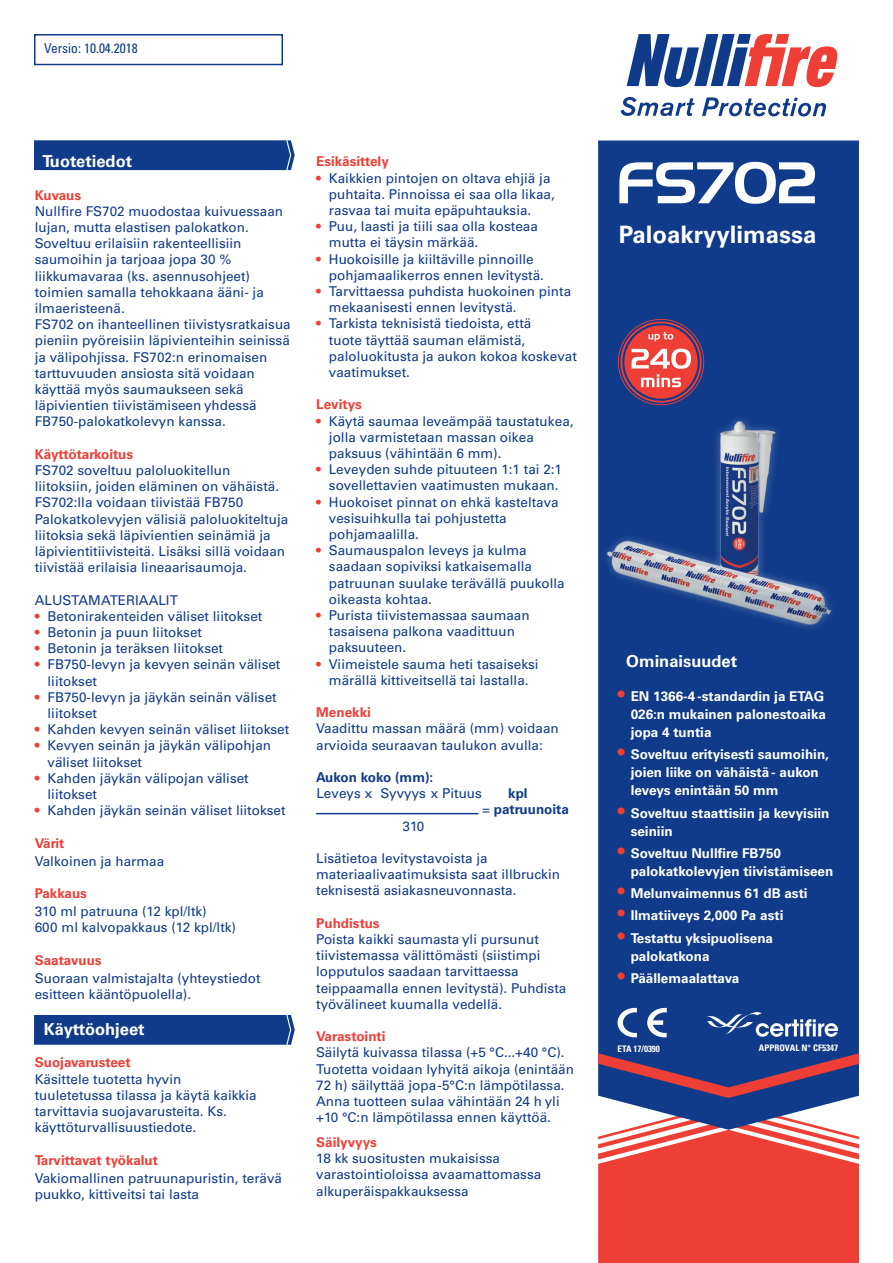
<style>
.page{position:relative;width:893px;height:1263px;background:#fff}
.page>*{position:absolute;margin:0;border:0;box-sizing:border-box;transform-origin:0 0}
.t1{font:57px "Handel Gothic BT";color:#fff}
.t2{font:700 24px "Univers LTCYR 65";color:#fff}
.t3{font:700 16.5px "Univers LTCYR 65";color:#fff}
.t4{font:13.5px/16.2px "Univers LTCYR 55 Roman";color:#103b8a}
.Key_benefits{font:700 13.5px/18px "Univers LTCYR 65";color:#fff}
.t5{font:700 13.5px "Univers LTCYR 65";color:#ee3e35}
.t6{font:condensed 13.5px "Univers LTCYR 57";color:#103b8a}
.t7{font:700 13.5px "Univers LTCYR 65";color:#103b8a}
.t8{font:700 13.5px "Univers LTCYR 65";letter-spacing:-.02em;color:#103b8a}
.t9{font:700 condensed 9px "Univers";color:#fff}
.t10{font:9px "Univers LTCYR 67 Bold Cond";color:#fff}
.s1{font-family:"Univers LTCYR 65";font-weight:700;color:#ee3e35}
.s2{font-family:"Univers LTCYR 55 Roman";font-weight:400}
.s3{font-size:19.5px;color:#ee3e35}
</style>
<div class="page">
<div style="left:34px;top:1015px;width:261px;height:30px;background:#103b8a"></div>
<div style="left:34px;top:140px;width:261px;height:30px;background:#103b8a"></div>
<div style="left:598px;top:140px;width:261px;height:913px;background:#103b8a"></div>
<svg style="left:598px;top:1053px;width:261px;height:210px;background:#bb535f"></svg>
<svg style="left:627px;top:34px;width:211px;height:53px"></svg>
<svg style="left:620px;top:97px;width:75px;height:19px"></svg>
<svg style="left:702px;top:97px;width:124px;height:19px"></svg>
<svg style="left:618px;top:319px;width:86px;height:56px;background:#b15869"></svg>
<hr style="left:316px;top:813px;width:162px;height:1px;background:#103b8a">
<img style="left:598px;top:375px;width:260px;height:261px">
<svg style="left:647px;top:1008px;width:20px;height:29px"></svg>
<svg style="left:617px;top:1008px;width:20px;height:29px"></svg>
<svg style="left:706px;top:1012px;width:132px;height:25px"></svg>
<div style="left:34px;top:34px;width:249px;height:31px;border:2px solid #103b8a"></div>
<p class="t6" style="left:44px;top:40px;width:95px">Versio: 10.04.2018</p>
<p class="t3" style="left:42px;top:150px;width:91px">Tuotetiedot</p>
<p class="t4" style="left:35px;top:186px;width:250px"><span class="s1">Kuvaus<br></span>Nullfire FS702 muodostaa kuivuessaan lujan, mutta elastisen palokatkon.<br>Soveltuu erilaisiin rakenteellisiin saumoihin ja tarjoaa jopa 30 % liikkumavaraa (ks. asennusohjeet) toimien samalla tehokkaana ääni- ja ilmaeristeenä.</p>
<p class="t4" style="left:35px;top:316px;width:258px">FS702 on ihanteellinen tiivistysratkaisua pieniin pyöreisiin läpivienteihin seinissä ja välipohjissa. FS702:n erinomaisen tarttuvuuden ansiosta sitä voidaan käyttää myös saumaukseen sekä läpivientien tiivistämiseen yhdessä FB750-palokatkolevyn kanssa.</p>
<p class="t5" style="left:35px;top:444px;width:100px">Käyttötarkoitus</p>
<p class="t4" style="left:35px;top:461px;width:255px">FS702 soveltuu paloluokitellun liitoksiin, joiden eläminen on vähäistä.<br>FS702:lla voidaan tiivistää FB750<br>Palokatkolevyjen välisiä paloluokiteltuja liitoksia sekä läpivientien seinämiä ja läpivientitiivisteitä. Lisäksi sillä voidaan tiivistää erilaisia lineaarisaumoja.</p>
<p class="t4" style="left:35px;top:591px;width:145px">ALUSTAMATERIAALIT</p>
<p class="t4" style="left:35px;top:607px;width:229px"><span class="s1">•</span> Betonirakenteiden väliset liitokset</p>
<p class="t4" style="left:35px;top:623px;width:169px"><span class="s1">•</span> Betonin ja puun liitokset</p>
<p class="t4" style="left:35px;top:640px;width:190px"><span class="s1">•</span> Betonin ja teräksen liitokset</p>
<p class="t4" style="left:48px;top:656px;width:234px;text-indent:-13px"><span class="s1">•</span> FB750-levyn ja kevyen seinän väliset liitokset</p>
<p class="t4" style="left:48px;top:688px;width:231px;text-indent:-13px"><span class="s1">•</span> FB750-levyn ja jäykän seinän väliset liitokset</p>
<p class="t4" style="left:35px;top:721px;width:256px"><span class="s1">•</span> Kahden kevyen seinän väliset liitokset</p>
<p class="t4" style="left:48px;top:737px;width:225px;text-indent:-13px"><span class="s1">•</span> Kevyen seinän ja jäykän välipohjan väliset liitokset</p>
<p class="t4" style="left:48px;top:769px;width:203px;text-indent:-13px"><span class="s1">•</span> Kahden jäykän välipojan väliset liitokset</p>
<p class="t4" style="left:35px;top:802px;width:252px"><span class="s1">•</span> Kahden jäykän seinän väliset liitokset</p>
<p class="t5" style="left:35px;top:834px;width:31px">Värit</p>
<p class="t4" style="left:35px;top:852px;width:131px">Valkoinen ja harmaa</p>
<p class="t5" style="left:35px;top:884px;width:54px">Pakkaus</p>
<p class="t4" style="left:35px;top:902px;width:174px">310 ml patruuna (12 kpl/ltk)</p>
<p class="t4" style="left:35px;top:919px;width:203px">600 ml kalvopakkaus (12 kpl/ltk)</p>
<p class="t5" style="left:35px;top:951px;width:68px">Saatavuus</p>
<p class="t4" style="left:35px;top:969px;width:227px">Suoraan valmistajalta (yhteystiedot esitteen kääntöpuolella).</p>
<p class="t3" style="left:44px;top:1017px;width:102px">Käyttöohjeet</p>
<p class="t5" style="left:35px;top:1053px;width:97px">Suojavarusteet</p>
<p class="t4" style="left:35px;top:1070px;width:223px">Käsittele tuotetta hyvin tuuletetussa tilassa ja käytä kaikkia tarvittavia suojavarusteita. Ks. käyttöturvallisuustiedote.</p>
<p class="t5" style="left:35px;top:1150px;width:125px">Tarvittavat työkalut</p>
<p class="t4" style="left:35px;top:1169px;width:249px">Vakiomallinen patruunapuristin, terävä puukko, kittiveitsi tai lasta</p>
<p class="t5" style="left:316px;top:152px;width:74px">Esikäsittely</p>
<p class="t4" style="left:329px;top:169px;width:227px;text-indent:-13px"><span class="s1">•</span> Kaikkien pintojen on oltava ehjiä ja puhtaita. Pinnoissa ei saa olla likaa, rasvaa tai muita epäpuhtauksia.</p>
<p class="t4" style="left:329px;top:218px;width:210px;text-indent:-13px"><span class="s1">•</span> Puu, laasti ja tiili saa olla kosteaa mutta ei täysin märkää.</p>
<p class="t4" style="left:329px;top:250px;width:217px;text-indent:-13px"><span class="s1">•</span> Huokoisille ja kiiltäville pinnoille pohjamaalikerros ennen levitystä.</p>
<p class="t4" style="left:329px;top:282px;width:244px;text-indent:-13px"><span class="s1">•</span> Tarvittaessa puhdista huokoinen pinta mekaanisesti ennen levitystä.</p>
<p class="t4" style="left:329px;top:315px;width:250px;text-indent:-13px"><span class="s1">•</span> Tarkista teknisistä tiedoista, että<br>tuote täyttää sauman elämistä, paloluokitusta ja aukon kokoa koskevat vaatimukset.</p>
<p class="t5" style="left:316px;top:395px;width:47px">Levitys</p>
<p class="t4" style="left:329px;top:412px;width:246px;text-indent:-13px"><span class="s1">•</span> Käytä saumaa leveämpää taustatukea, jolla varmistetaan massan oikea paksuus (vähintään 6 mm).</p>
<p class="t4" style="left:316px;top:461px;width:247px;text-align:right"><span class="s1">•</span> Leveyden suhde pituuteen 1:1 tai 2:1 sovellettavien vaatimusten mukaan.</p>
<p class="t4" style="left:329px;top:493px;width:231px;text-indent:-13px"><span class="s1">•</span> Huokoiset pinnat on ehkä kasteltava vesisuihkulla tai pohjustetta pohjamaalilla.</p>
<p class="t4" style="left:329px;top:542px;width:237px;text-indent:-13px"><span class="s1">•</span> Saumauspalon leveys ja kulma saadaan sopiviksi katkaisemalla patruunan suulake terävällä puukolla oikeasta kohtaa.</p>
<p class="t4" style="left:329px;top:606px;width:202px;text-indent:-13px"><span class="s1">•</span> Purista tiivistemassaa saumaan tasaisena palkona vaadittuun paksuuteen.</p>
<p class="t4" style="left:316px;top:655px;width:224px;text-align:center"><span class="s1">•</span> Viimeistele sauma heti tasaiseksi märällä kittiveitsellä tai lastalla.</p>
<p class="t5" style="left:316px;top:703px;width:56px">Menekki</p>
<p class="t4" style="left:316px;top:720px;width:244px">Vaadittu massan määrä (mm) voidaan arvioida seuraavan taulukon avulla:</p>
<p class="t8" style="left:316px;top:768px;width:119px">Aukon koko (mm):</p>
<p class="t4" style="left:317px;top:785px;width:167px">Leveys x Syvyys x Pituus</p>
<p class="t7" style="left:508px;top:784px;width:21px">kpl</p>
<p class="t7" style="left:482px;top:800px;width:88px"><span class="s2">=</span> patruunoita</p>
<p class="t4" style="left:402px;top:817px;width:23px">310</p>
<p class="t4" style="left:316px;top:849px;width:245px">Lisätietoa levitystavoista ja materiaalivaatimuksista saat illbruckin teknisestä asiakasneuvonnasta.</p>
<p class="t5" style="left:316px;top:913px;width:65px">Puhdistus</p>
<p class="t4" style="left:316px;top:930px;width:252px">Poista kaikki saumasta yli pursunut tiivistemassa välittömästi (siistimpi lopputulos saadaan tarvittaessa teippaamalla ennen levitystä). Puhdista työvälineet kuumalla vedellä.</p>
<p class="t5" style="left:316px;top:1027px;width:71px">Varastointi</p>
<p class="t4" style="left:316px;top:1044px;width:259px">Säilytä kuivassa tilassa (+5 °C...+40 °C).<br>Tuotetta voidaan lyhyitä aikoja (enintään 72 h) säilyttää jopa -5°C:n lämpötilassa.<br>Anna tuotteen sulaa vähintään 24 h yli +10 °C:n lämpötilassa ennen käyttöä.</p>
<p class="t5" style="left:316px;top:1133px;width:62px">Säilyvyys</p>
<p class="t4" style="left:316px;top:1150px;width:227px">18 kk suositusten mukaisissa varastointioloissa avaamattomassa alkuperäispakkauksessa</p>
<p class="t1" style="left:615px;top:148px;width:202px">FS702</p>
<p class="t2" style="left:619px;top:217px;width:199px">Paloakryylimassa</p>
<p class="t3" style="left:626px;top:649px;width:112px">Ominaisuudet</p>
<p class="Key_benefits" style="left:631px;top:687px;width:197px;text-align:justify;text-indent:-13px"><span class="s3">•</span> EN 1366-4 -standardin ja ETAG 026:n mukainen palonestoaika jopa 4 tuntia</p>
<p class="Key_benefits" style="left:631px;top:745px;width:200px;text-indent:-13px"><span class="s3">•</span> Soveltuu erityisesti saumoihin, joien liike on vähäistä - aukon leveys enintään 50 mm</p>
<p class="Key_benefits" style="left:631px;top:803px;width:200px;text-indent:-13px"><span class="s3">•</span> Soveltuu staattisiin ja kevyisiin seiniin</p>
<p class="Key_benefits" style="left:631px;top:843px;width:204px;text-indent:-13px"><span class="s3">•</span> Soveltuu Nullfire FB750 palokatkolevyjen tiivistämiseen</p>
<p class="Key_benefits" style="left:618px;top:884px;width:191px"><span class="s3">•</span> Melunvaimennus 61 dB asti</p>
<p class="Key_benefits" style="left:618px;top:906px;width:167px"><span class="s3">•</span> Ilmatiiveys 2,000 Pa asti</p>
<p class="Key_benefits" style="left:631px;top:928px;width:144px;text-indent:-13px"><span class="s3">•</span> Testattu yksipuolisena palokatkona</p>
<p class="Key_benefits" style="left:618px;top:968px;width:123px"><span class="s3">•</span> Päällemaalattava</p>
<p class="t10" style="left:617px;top:1043px;width:44px">ETA 17/0390</p>
<p class="t9" style="left:759px;top:1042px;width:81px">APPROVAL N° CF5347</p>
</div>
